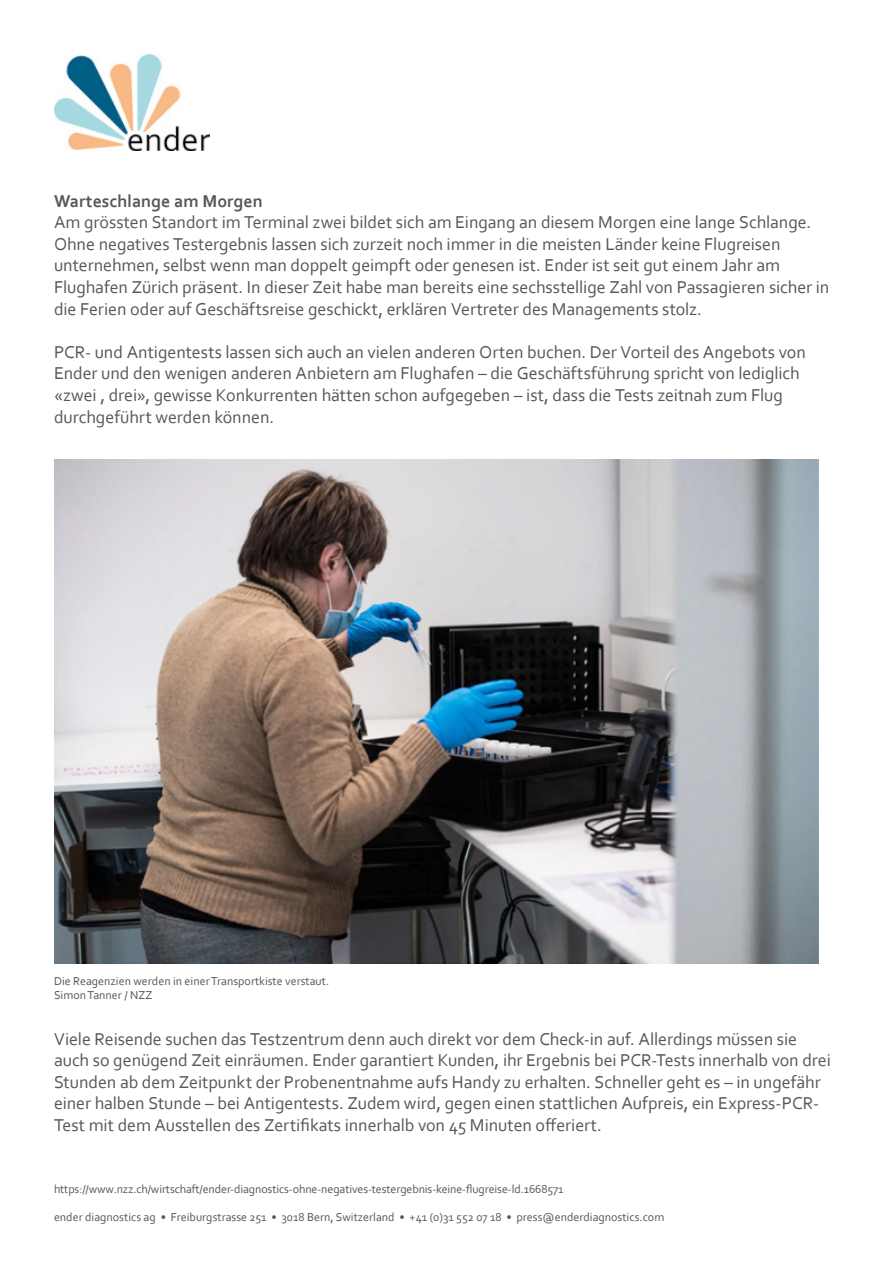
<style>
.page{position:relative;width:893px;height:1263px;background:#fff}
.page>*{position:absolute;margin:0;border:0;box-sizing:border-box;transform-origin:0 0}
.t1{font:18px/21.6px "Corbel";letter-spacing:-.005em;color:#575756}
.t2{font:700 18px "Corbel";color:#575756}
.t3{font:12px/14.4px "Corbel";color:#575756}
</style>
<div class="page">
<img style="left:54px;top:459px;width:765px;height:505px">
<img style="left:54px;top:54px;width:155px;height:97px">
<p class="t2" style="left:54px;top:190px;width:210px">Warteschlange am Morgen</p>
<p class="t1" style="left:54px;top:211px;width:777px">Am grössten Standort im Terminal zwei bildet sich am Eingang an diesem Morgen eine lange Schlange.<br>Ohne negatives Testergebnis lassen sich zurzeit noch immer in die meisten Länder keine Flugreisen unternehmen, selbst wenn man doppelt geimpft oder genesen ist. Ender ist seit gut einem Jahr am Flughafen Zürich präsent. In dieser Zeit habe man bereits eine sechsstellige Zahl von Passagieren sicher in die Ferien oder auf Geschäftsreise geschickt, erklären Vertreter des Managements stolz.</p>
<p class="t1" style="left:54px;top:341px;width:753px">PCR- und Antigentests lassen sich auch an vielen anderen Orten buchen. Der Vorteil des Angebots von Ender und den wenigen anderen Anbietern am Flughafen – die Geschäftsführung spricht von lediglich «zwei , drei», gewisse Konkurrenten hätten schon aufgegeben – ist, dass die Tests zeitnah zum Flug durchgeführt werden können.</p>
<p class="t3" style="left:54px;top:973px;width:277px">Die Reagenzien werden in einer Transportkiste verstaut.<br>Simon Tanner / NZZ</p>
<p class="t1" style="left:54px;top:1027px;width:778px">Viele Reisende suchen das Testzentrum denn auch direkt vor dem Check-in auf. Allerdings müssen sie auch so genügend Zeit einräumen. Ender garantiert Kunden, ihr Ergebnis bei PCR-Tests innerhalb von drei Stunden ab dem Zeitpunkt der Probenentnahme aufs Handy zu erhalten. Schneller geht es – in ungefähr einer halben Stunde – bei Antigentests. Zudem wird, gegen einen stattlichen Aufpreis, ein Express-PCR-Test mit dem Ausstellen des Zertifikats innerhalb von 45 Minuten offeriert.</p>
<p class="t3" style="left:54px;top:1181px;width:511px">https://www.nzz.ch/wirtschaft/ender-diagnostics-ohne-negatives-testergebnis-keine-flugreise-ld.1668571</p>
<p class="t3" style="left:54px;top:1210px;width:612px">ender diagnostics ag • Freiburgstrasse 251 • 3018 Bern, Switzerland • +41 (0)31 552 07 18 • press@enderdiagnostics.com</p>
</div>
